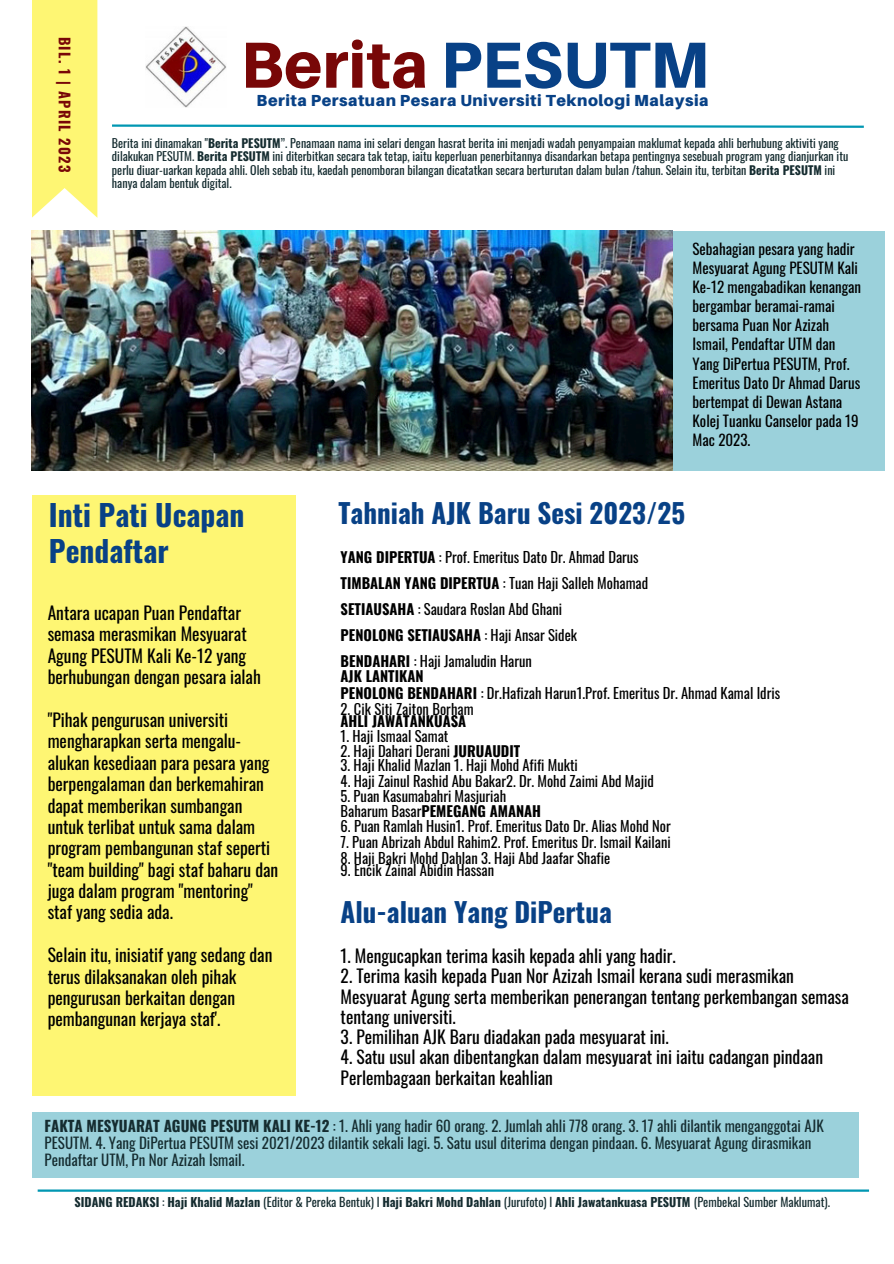
<style>
.page{position:relative;width:894px;height:1264px;background:#fff}
.page>*{position:absolute;margin:0;border:0;box-sizing:border-box;transform-origin:0 0}
.t1{font:800 65.1px "Aileron";color:#780707}
.t2{font:700 29.55px/36px "Oswald";color:#084186}
.t3{font:700 27px "Oswald";color:#084186}
.t4{font:17.55px/21.5px "Oswald";color:#000}
.t5{font:900 16.05px "Aileron";letter-spacing:.035em;color:#084186}
.t6{font:15px/16.8px "Oswald";color:#152c30}
.t7{font:15px/19.2px "Oswald";color:#000}
.t8{font:14.55px/25.8px "Oswald";color:#000}
.t9{font:700 14.4px "Oswald";letter-spacing:.085em;color:#780707}
.t10{font:700 12.3px "Oswald";color:#152c30}
.t11{font:12px/13.5px "Oswald";color:#152c30}
.s1{color:#084186}
.s2{font-weight:700}
.s3{font-weight:400}
</style>
<div class="page">
<div style="left:32px;top:0;width:65px;height:217px;background:#fef673"></div>
<div style="left:32px;top:495px;width:263px;height:600px;background:#fef673"></div>
<div style="left:671px;top:231px;width:213px;height:239px;background:#9bd1db"></div>
<svg style="left:112px;top:124px;width:752px;height:4px"></svg>
<img style="left:145px;top:27px;width:81px;height:81px">
<img style="left:32px;top:231px;width:640px;height:239px">
<hr style="left:38px;top:1189px;width:830px;height:2px;background:#0097b2">
<div style="left:32px;top:1112px;width:826px;height:65px;background:#9bd1db"></div>
<h2 class="t9" style="left:76px;top:37px;width:137px;rotate:90deg">BIL. 1 | APRIL 2023</h2>
<p class="t1" style="left:240px;top:25px;width:470px">Berita <span class="s1">PESUTM</span></p>
<p class="t5" style="left:256px;top:90px;width:453px">Berita Persatuan Pesara Universiti Teknologi Malaysia</p>
<h3 class="t11" style="left:112px;top:135px;width:737px">Berita ini dinamakan "<span class="s2">Berita PESUTM</span>”. Penamaan nama ini selari dengan hasrat berita ini menjadi wadah penyampaian maklumat kepada ahli berhubung aktiviti yang dilakukan PESUTM. <span class="s2">Berita PESUTM</span> ini diterbitkan secara tak tetap, iaitu keperluan penerbitannya disandarkan betapa pentingnya sesebuah program yang dianjurkan itu perlu diuar-uarkan kepada ahli. Oleh sebab itu, kaedah penomboran bilangan dicatatkan secara berturutan dalam bulan /tahun. Selain itu, terbitan <span class="s2">Berita PESUTM</span> ini hanya dalam bentuk digital.</h3>
<p class="t7" style="left:692px;top:238px;width:170px">Sebahagian pesara yang hadir<br>Mesyuarat Agung PESUTM Kali<br>Ke-12 mengabadikan kenangan bergambar beramai-ramai bersama Puan Nor Azizah<br>Ismail, Pendaftar UTM dan<br>Yang DiPertua PESUTM, Prof.<br>Emeritus Dato Dr Ahmad Darus bertempat di Dewan Astana<br>Kolej Tuanku Canselor pada 19<br>Mac 2023.</p>
<h1 class="t3" style="left:338px;top:491px;width:348px">Tahniah AJK Baru Sesi 2023/25</h1>
<h3 class="t8" style="left:340px;top:543px;width:309px"><span class="s2">YANG DIPERTUA</span> : Prof. Emeritus Dato Dr. Ahmad Darus <span class="s2">TIMBALAN YANG DIPERTUA</span> : Tuan Haji Salleh Mohamad <span class="s2">SETIAUSAHA</span> : Saudara Roslan Abd Ghani<br><span class="s2">PENOLONG SETIAUSAHA</span> : Haji Ansar Sidek <span class="s2">BENDAHARI</span> : Haji Jamaludin Harun</h3>
<h3 class="t8" style="left:340px;top:667px;width:441px;line-height:16.8px"><span class="s2">AJK LANTIKAN<br>PENOLONG BENDAHARI</span> : Dr.Hafizah Harun1.Prof. Emeritus Dr. Ahmad Kamal Idris</h3>
<h3 class="t8" style="left:340px;top:702px;width:134px;line-height:12.3px">2. Cik Siti Zaiton Borham<br><span class="s2">AHLI JAWATANKUASA</span></h3>
<h3 class="t8" style="left:340px;top:722px;width:109px">1. Haji Ismaal Samat</h3>
<h3 class="t8" style="left:340px;top:737px;width:181px">2. Haji Dahari Derani <span class="s2">JURUAUDIT</span></h3>
<h3 class="t8" style="left:340px;top:751px;width:239px">3. Haji Khalid Mazlan 1. Haji Mohd Afifi Mukti</h3>
<h3 class="t8" style="left:340px;top:767px;width:314px">4. Haji Zainul Rashid Abu Bakar2. Dr. Mohd Zaimi Abd Majid</h3>
<h3 class="t8" style="left:340px;top:787px;width:202px;line-height:15.8px">5. Puan Kasumabahri Masjuriah<br>Baharum Basar<span class="s2">PEMEGANG AMANAH</span></h3>
<h3 class="t8" style="left:340px;top:812px;width:331px">6. Puan Ramlah Husin1. Prof. Emeritus Dato Dr. Alias Mohd Nor</h3>
<h3 class="t8" style="left:340px;top:828px;width:331px">7. Puan Abrizah Abdul Rahim2. Prof. Emeritus Dr. Ismail Kailani</h3>
<h3 class="t8" style="left:340px;top:844px;width:271px">8. Haji Bakri Mohd Dahlan 3. Haji Abd Jaafar Shafie</h3>
<p class="t8" style="left:340px;top:856px;width:155px">9. Encik Zainal Abidin Hassan</p>
<h1 class="t2" style="left:49px;top:495px;width:197px">Inti Pati Ucapan<br>Pendaftar</h1>
<h5 class="t4" style="left:48px;top:601px;width:215px">Antara ucapan Puan Pendaftar semasa merasmikan Mesyuarat<br>Agung PESUTM Kali Ke-12 yang berhubungan dengan pesara ialah</h5>
<h1 class="t4" style="left:48px;top:708px;width:232px">"Pihak pengurusan universiti mengharapkan serta mengalu&shy;alukan kesediaan para pesara yang berpengalaman dan berkemahiran dapat memberikan sumbangan untuk terlibat untuk sama dalam program pembangunan staf seperti "team building" bagi staf baharu dan juga dalam program "mentoring" staf yang sedia ada.</h1>
<h3 class="t4" style="left:48px;top:943px;width:226px">Selain itu, inisiatif yang sedang dan terus dilaksanakan oleh pihak pengurusan berkaitan dengan pembangunan kerjaya staf'.</h3>
<h3 class="t4" style="left:340px;top:944px;width:336px">1. Mengucapkan terima kasih kepada ahli yang hadir.</h3>
<h5 class="t3" style="left:340px;top:890px;width:272px">Alu-aluan Yang DiPertua</h5>
<h3 class="t4" style="left:340px;top:965px;width:509px;line-height:20.2px">2. Terima kasih kepada Puan Nor Azizah Ismail kerana sudi merasmikan<br>Mesyuarat Agung serta memberikan penerangan tentang perkembangan semasa tentang universiti.</h3>
<h3 class="t4" style="left:340px;top:1025px;width:330px">3. Pemilihan AJK Baru diadakan pada mesyuarat ini.</h3>
<h3 class="t4" style="left:340px;top:1046px;width:483px;line-height:20.2px">4. Satu usul akan dibentangkan dalam mesyuarat ini iaitu cadangan pindaan<br>Perlembagaan berkaitan keahlian</h3>
<p class="t6" style="left:45px;top:1116px;width:780px"><span class="s2">FAKTA MESYUARAT AGUNG PESUTM KALI KE-12</span> : 1. Ahli yang hadir 60 orang. 2. Jumlah ahli 778 orang. 3. 17 ahli dilantik menganggotai AJK<br>PESUTM. 4. Yang DiPertua PESUTM sesi 2021/2023 dilantik sekali lagi. 5. Satu usul diterima dengan pindaan. 6. Mesyuarat Agung dirasmikan<br>Pendaftar UTM, Pn Nor Azizah Ismail.</p>
<h5 class="t10" style="left:75px;top:1192px;width:756px">SIDANG REDAKSI <span class="s3">:</span> Haji Khalid Mazlan <span class="s3">(Editor &amp; Pereka Bentuk) l</span> Haji Bakri Mohd Dahlan <span class="s3">(Jurufoto) l</span> Ahli Jawatankuasa PESUTM <span class="s3">(Pembekal Sumber Maklumat).</span></h5>
</div>
